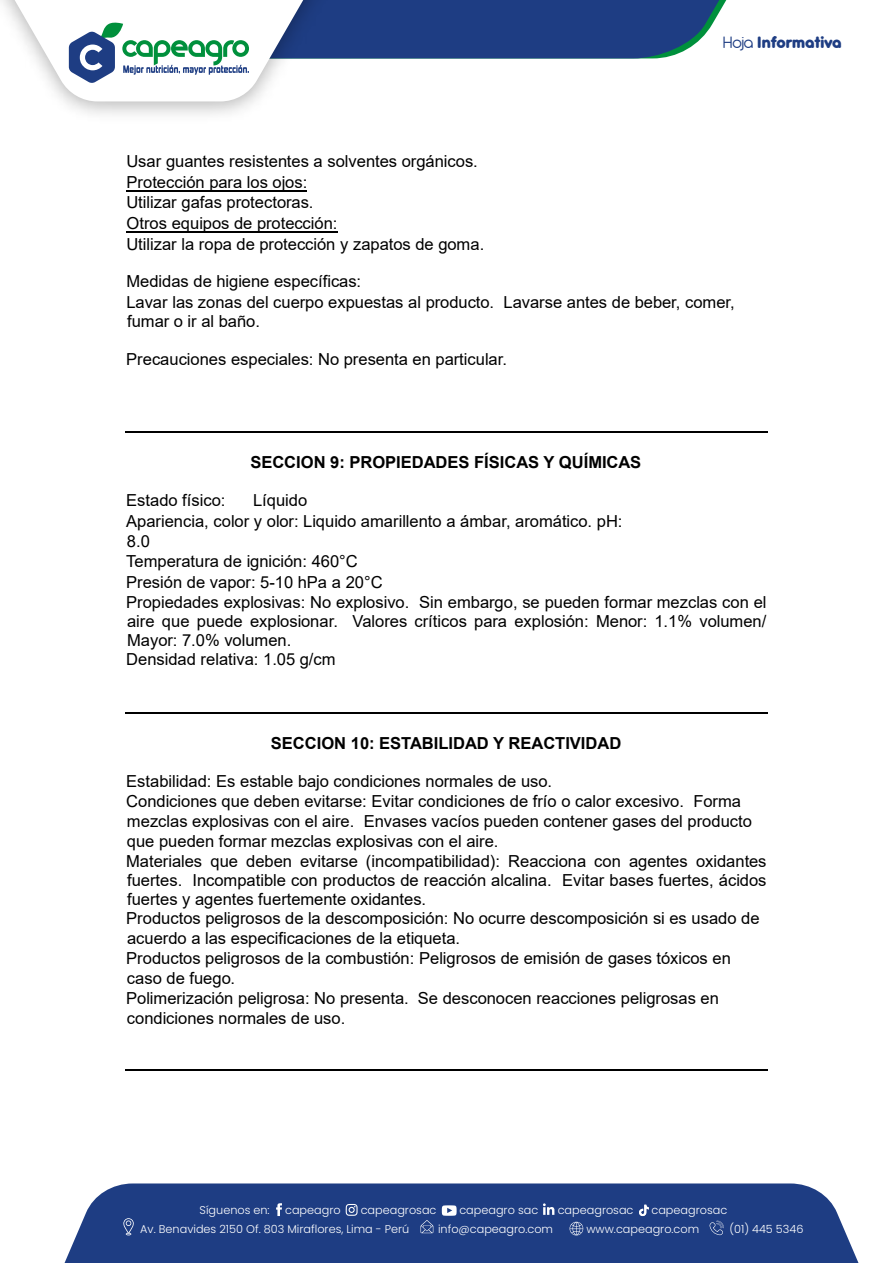
<style>
.page{position:relative;width:893px;height:1263px;background:#fff}
.page>*{position:absolute;margin:0;border:0;box-sizing:border-box;transform-origin:0 0}
.t1{font:800 18px "Antipasto Pro";letter-spacing:-.025em;color:#1e3d83}
.t2{font:16.5px/19.6px "Arial";color:#000}
.t3{font:700 16.5px "Arial";letter-spacing:-.005em;color:#000}
.t4{font:300 11.25px "Poppins";color:#fff}
.s1{font-weight:400}
</style>
<div class="page">
<hr style="left:127px;top:190px;width:180px;height:1px;background:#000">
<hr style="left:127px;top:231px;width:211px;height:1px;background:#000">
<hr style="left:125px;top:431px;width:643px;height:1px;background:#000">
<hr style="left:125px;top:712px;width:643px;height:1px;background:#000">
<hr style="left:125px;top:1069px;width:643px;height:1px;background:#000">
<div style="left:65px;top:1183px;width:793px;height:80px;background:#1e3d83"></div>
<svg style="left:569px;top:1222px;width:14px;height:13px"></svg>
<svg style="left:709px;top:1221px;width:15px;height:14px"></svg>
<svg style="left:123px;top:1218px;width:11px;height:17px"></svg>
<svg style="left:420px;top:1220px;width:13px;height:13px"></svg>
<svg style="left:276px;top:1203px;width:6px;height:13px"></svg>
<svg style="left:346px;top:1204px;width:12px;height:12px"></svg>
<svg style="left:543px;top:1203px;width:11px;height:12px"></svg>
<svg style="left:639px;top:1205px;width:10px;height:11px"></svg>
<svg style="left:442px;top:1205px;width:15px;height:11px"></svg>
<svg style="left:0;top:0;width:726px;height:101px"></svg>
<p class="t1" style="left:722px;top:31px;width:121px"><span class="s1">Hoja</span> Informativa</p>
<p class="t2" style="left:126px;top:151px;width:359px;line-height:20.5px">Usar guantes resistentes a solventes orgánicos.<br>Protección para los ojos:<br>Utilizar gafas protectoras.<br>Otros equipos de protección:<br>Utilizar la ropa de protección y zapatos de goma.</p>
<p class="t2" style="left:126px;top:271px;width:610px;line-height:20.1px">Medidas de higiene específicas:<br>Lavar las zonas del cuerpo expuestas al producto. Lavarse antes de beber, comer, fumar o ir al baño.</p>
<p class="t2" style="left:126px;top:350px;width:382px">Precauciones especiales: No presenta en particular.</p>
<p class="t3" style="left:250px;top:451px;width:392px">SECCION 9: PROPIEDADES FÍSICAS Y QUÍMICAS</p>
<p class="t2" style="left:126px;top:491px;width:101px">Estado físico:</p>
<p class="t2" style="left:126px;top:490px;width:642px;line-height:20.4px;text-indent:127px">Líquido<br>Apariencia, color y olor: Liquido amarillento a ámbar, aromático. pH:<br>8.0<br>Temperatura de ignición: 460°C<br>Presión de vapor: 5-10 hPa a 20°C<br>Propiedades explosivas: No explosivo. Sin embargo, se pueden formar mezclas con el</p>
<p class="t2" style="left:126px;top:612px;width:641px;line-height:18.9px">aire que puede explosionar. Valores críticos para explosión: Menor: 1.1% volumen/<br>Mayor: 7.0% volumen.<br>Densidad relativa: 1.05 g/cm</p>
<p class="t3" style="left:271px;top:731px;width:352px">SECCION 10: ESTABILIDAD Y REACTIVIDAD</p>
<p class="t2" style="left:126px;top:771px;width:642px;line-height:20.1px">Estabilidad: Es estable bajo condiciones normales de uso.<br>Condiciones que deben evitarse: Evitar condiciones de frío o calor excesivo. Forma mezclas explosivas con el aire. Envases vacíos pueden contener gases del producto que pueden formar mezclas explosivas con el aire.<br>Materiales que deben evitarse (incompatibilidad): Reacciona con agentes oxidantes</p>
<p class="t2" style="left:126px;top:870px;width:642px">fuertes. Incompatible con productos de reacción alcalina. Evitar bases fuertes, ácidos fuertes y agentes fuertemente oxidantes.<br>Productos peligrosos de la descomposición: No ocurre descomposición si es usado de acuerdo a las especificaciones de la etiqueta.<br>Productos peligrosos de la combustión: Peligrosos de emisión de gases tóxicos en caso de fuego.<br>Polimerización peligrosa: No presenta. Se desconocen reacciones peligrosas en condiciones normales de uso.</p>
<p class="t4" style="left:200px;top:1204px;width:72px">Síguenos en:</p>
<p class="t4" style="left:285px;top:1204px;width:57px">capeagro</p>
<p class="t4" style="left:361px;top:1204px;width:77px">capeagrosac</p>
<p class="t4" style="left:459px;top:1204px;width:80px">capeagro sac</p>
<p class="t4" style="left:558px;top:1204px;width:77px">capeagrosac</p>
<p class="t4" style="left:651px;top:1204px;width:77px">capeagrosac</p>
<p class="t4" style="left:140px;top:1222px;width:271px">Av. Benavides 2150 Of. 803 Miraflores, Lima - Perú</p>
<p class="t4" style="left:438px;top:1222px;width:117px">info@capeagro.com</p>
<p class="t4" style="left:586px;top:1222px;width:114px">www.capeagro.com</p>
<p class="t4" style="left:729px;top:1222px;width:76px">(01) 445 5346</p>
</div>
